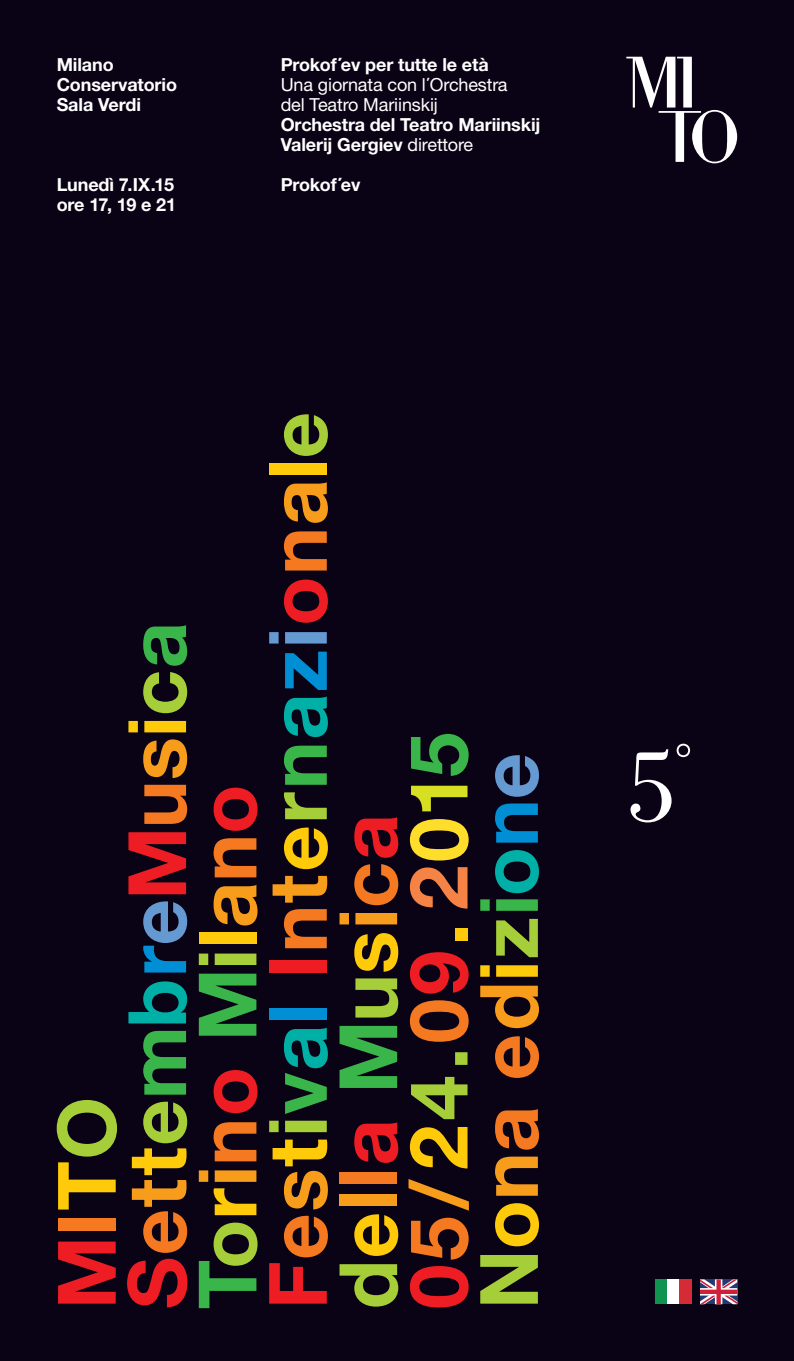
<style>
.page{position:relative;width:794px;height:1361px;background:#0a0215}
.page>*{position:absolute;margin:0;border:0;box-sizing:border-box;transform-origin:0 0}
.t1{font:300 101.2px "AT Our Bodoni";color:#fff}
.t2{font:700 18px/20px "Helvetica Neue LTW1 G";letter-spacing:-.005em;color:#fff}
.t3{font:18px/20px "Helvetica Neue LTW1 G";letter-spacing:-.005em;color:#fff}
.s1{font-weight:400}
</style>
<div class="page">
<svg style="left:495px;top:755px;width:44px;height:42px"></svg>
<svg style="left:495px;top:803px;width:43px;height:39px"></svg>
<svg style="left:495px;top:850px;width:44px;height:43px"></svg>
<svg style="left:480px;top:899px;width:58px;height:12px"></svg>
<svg style="left:496px;top:919px;width:42px;height:38px"></svg>
<svg style="left:480px;top:965px;width:58px;height:11px"></svg>
<svg style="left:480px;top:985px;width:59px;height:43px"></svg>
<svg style="left:495px;top:1036px;width:44px;height:113px"></svg>
<svg style="left:495px;top:1156px;width:43px;height:39px"></svg>
<svg style="left:495px;top:1203px;width:44px;height:43px"></svg>
<svg style="left:480px;top:1255px;width:58px;height:48px"></svg>
<svg style="left:411px;top:734px;width:58px;height:42px"></svg>
<svg style="left:411px;top:786px;width:56px;height:25px"></svg>
<svg style="left:410px;top:819px;width:58px;height:41px"></svg>
<svg style="left:410px;top:867px;width:57px;height:41px"></svg>
<div style="left:455px;top:928px;width:12px;height:12px;background:#feca0a"></div>
<svg style="left:410px;top:952px;width:58px;height:41px"></svg>
<svg style="left:410px;top:1000px;width:58px;height:42px"></svg>
<svg style="left:411px;top:1052px;width:56px;height:67px"></svg>
<svg style="left:410px;top:1127px;width:57px;height:41px"></svg>
<svg style="left:408px;top:1179px;width:61px;height:31px"></svg>
<svg style="left:411px;top:1217px;width:58px;height:42px"></svg>
<svg style="left:410px;top:1266px;width:58px;height:41px"></svg>
<svg style="left:354px;top:817px;width:44px;height:41px"></svg>
<svg style="left:354px;top:864px;width:44px;height:41px"></svg>
<svg style="left:339px;top:913px;width:58px;height:11px"></svg>
<svg style="left:354px;top:933px;width:44px;height:38px"></svg>
<svg style="left:355px;top:978px;width:43px;height:39px"></svg>
<svg style="left:339px;top:1026px;width:58px;height:62px"></svg>
<svg style="left:354px;top:1122px;width:44px;height:41px"></svg>
<div style="left:339px;top:1171px;width:58px;height:12px;background:#f47921"></div>
<div style="left:339px;top:1194px;width:58px;height:11px;background:#f89c1c"></div>
<svg style="left:354px;top:1214px;width:44px;height:42px"></svg>
<svg style="left:339px;top:1264px;width:59px;height:42px"></svg>
<svg style="left:284px;top:414px;width:44px;height:42px"></svg>
<div style="left:269px;top:463px;width:58px;height:11px;background:#feca0a"></div>
<svg style="left:284px;top:482px;width:44px;height:41px"></svg>
<svg style="left:284px;top:531px;width:43px;height:39px"></svg>
<svg style="left:284px;top:579px;width:44px;height:44px"></svg>
<svg style="left:269px;top:632px;width:58px;height:11px"></svg>
<svg style="left:285px;top:651px;width:42px;height:39px"></svg>
<svg style="left:284px;top:696px;width:44px;height:41px"></svg>
<svg style="left:284px;top:745px;width:43px;height:40px"></svg>
<svg style="left:284px;top:792px;width:43px;height:27px"></svg>
<svg style="left:284px;top:827px;width:44px;height:42px"></svg>
<svg style="left:272px;top:876px;width:55px;height:26px"></svg>
<svg style="left:284px;top:909px;width:43px;height:39px"></svg>
<div style="left:269px;top:960px;width:58px;height:12px;background:#ee1d23"></div>
<div style="left:269px;top:1008px;width:58px;height:12px;background:#008fd5"></div>
<svg style="left:284px;top:1027px;width:44px;height:87px"></svg>
<svg style="left:269px;top:1120px;width:58px;height:12px"></svg>
<svg style="left:272px;top:1139px;width:56px;height:70px"></svg>
<svg style="left:284px;top:1215px;width:44px;height:42px"></svg>
<svg style="left:269px;top:1263px;width:58px;height:40px"></svg>
<svg style="left:214px;top:787px;width:43px;height:44px"></svg>
<svg style="left:213px;top:838px;width:43px;height:39px"></svg>
<svg style="left:214px;top:885px;width:43px;height:40px"></svg>
<div style="left:199px;top:933px;width:57px;height:11px;background:#feca0a"></div>
<svg style="left:199px;top:953px;width:57px;height:12px"></svg>
<svg style="left:199px;top:973px;width:57px;height:62px"></svg>
<svg style="left:214px;top:1070px;width:43px;height:43px"></svg>
<svg style="left:213px;top:1122px;width:43px;height:39px"></svg>
<svg style="left:199px;top:1170px;width:57px;height:12px"></svg>
<svg style="left:213px;top:1188px;width:43px;height:27px"></svg>
<svg style="left:199px;top:1222px;width:58px;height:86px"></svg>
<svg style="left:143px;top:625px;width:44px;height:41px"></svg>
<svg style="left:143px;top:672px;width:44px;height:41px"></svg>
<svg style="left:128px;top:721px;width:58px;height:11px"></svg>
<svg style="left:143px;top:739px;width:44px;height:39px"></svg>
<svg style="left:144px;top:785px;width:43px;height:39px"></svg>
<svg style="left:128px;top:832px;width:58px;height:62px"></svg>
<svg style="left:143px;top:901px;width:44px;height:71px"></svg>
<svg style="left:128px;top:981px;width:59px;height:42px"></svg>
<svg style="left:143px;top:1031px;width:43px;height:63px"></svg>
<svg style="left:127px;top:1101px;width:60px;height:206px"></svg>
<svg style="left:57px;top:1100px;width:60px;height:56px"></svg>
<svg style="left:58px;top:1162px;width:58px;height:47px"></svg>
<div style="left:58px;top:1217px;width:58px;height:13px;background:#f47921"></div>
<svg style="left:58px;top:1241px;width:58px;height:62px"></svg>
<svg style="left:700px;top:1279px;width:37px;height:25px"></svg>
<div style="left:655px;top:1279px;width:12px;height:25px;background:#10934f"></div>
<div style="left:667px;top:1279px;width:12px;height:25px;background:#fff"></div>
<div style="left:679px;top:1279px;width:13px;height:25px;background:#d42b36"></div>
<svg style="left:626px;top:57px;width:111px;height:106px"></svg>
<p class="t2" style="left:57px;top:55px;width:122px">Milano<br>Conservatorio<br>Sala Verdi</p>
<p class="t2" style="left:57px;top:175px;width:121px">Lunedì 7.IX.15 ore 17, 19 e 21</p>
<p class="t2" style="left:281px;top:55px;width:209px">Prokofʹev per tutte le età</p>
<p class="t3" style="left:281px;top:75px;width:228px">Una giornata con lʹOrchestra del Teatro Mariinskij</p>
<p class="t2" style="left:281px;top:115px;width:261px">Orchestra del Teatro Mariinskij<br>Valerij Gergiev <span class="s1">direttore</span></p>
<p class="t2" style="left:281px;top:175px;width:81px">Prokofʹev</p>
<h1 class="t1" style="left:624px;top:727px;width:78px">5<sup>°</sup></h1>
</div>
